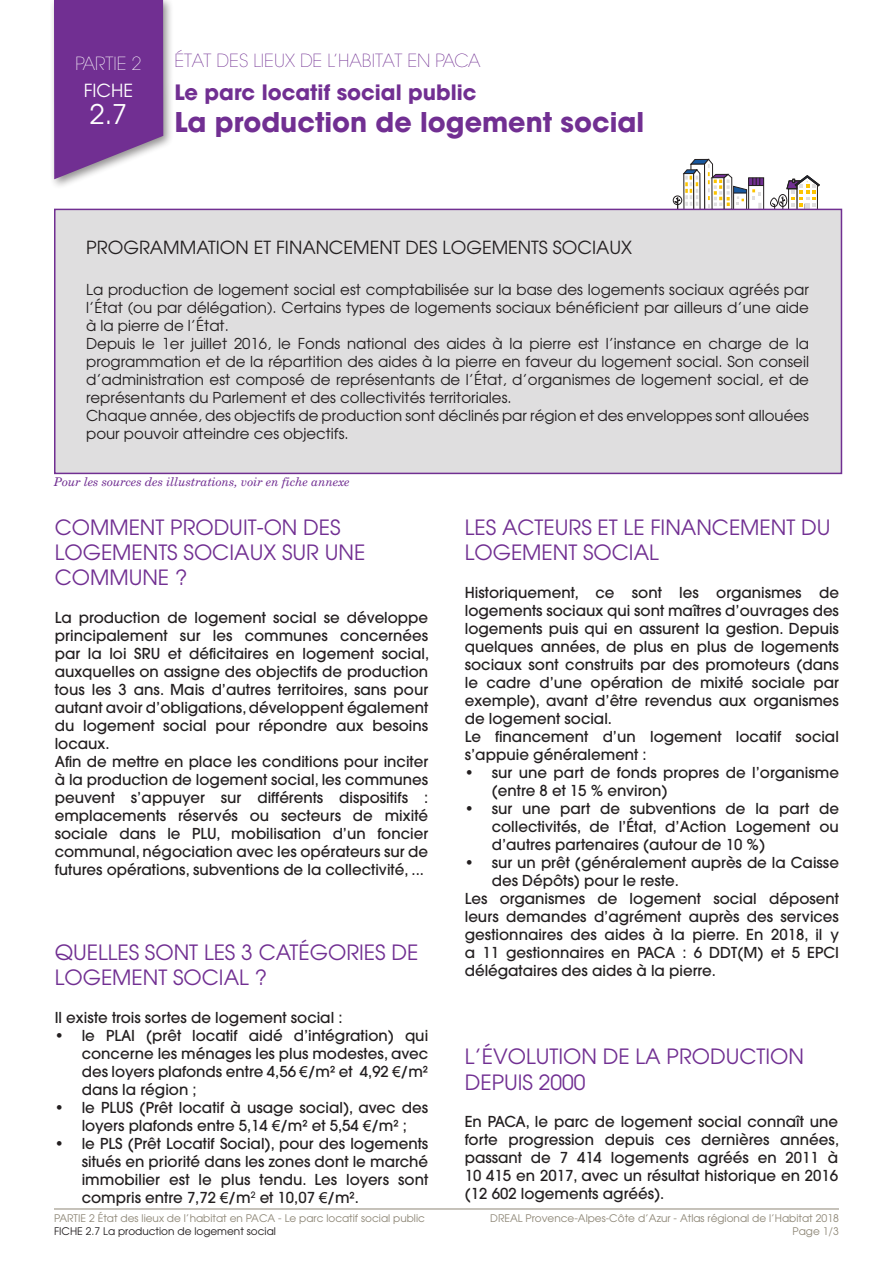
<style>
.page{position:relative;width:893px;height:1263px;background:#fff}
.page>*{position:absolute;margin:0;border:0;box-sizing:border-box;transform-origin:0 0}
.t1{font:700 27px "Avant Garde";color:#712f92}
.t2{font:27px "Avant Garde";color:#fff}
.t3{font:21px/25.2px "Avant Garde";color:#712f92}
.t4{font:700 21px "Avant Garde";color:#712f92}
.t5{font:18px "Avant Garde";color:#231f20}
.t6{font:200 18px "Avant Garde LT";color:#712f92}
.t7{font:200 18px "Avant Garde LT";color:#fff}
.t8{font:18px "Avant Garde";color:#fff}
.t9{font:500 15px/18px "Avant Garde";color:#231f20;text-align:justify}
.t10{font:15px/18px "Avant Garde";color:#231f20;text-align:justify}
.Sous-titre{font:italic 12px "New Century Schoolbook";color:#712f92}
.t11{font:10.5px "Avant Garde";color:#8e8777}
.t12{font:10.5px "Avant Garde";color:#231f20}
.s1{font-family:"Arial";font-weight:400}
</style>
<div class="page">
<div style="left:770px;top:198px;width:8px;height:9px;border:1px solid #231f20;border-radius:4px"></div>
<svg style="left:772px;top:176px;width:48px;height:33px"></svg>
<div style="left:673px;top:196px;width:9px;height:9px;border:1px solid #231f20;border-radius:50%"></div>
<svg style="left:674px;top:159px;width:90px;height:50px"></svg>
<div style="left:49px;top:0;width:126px;height:190px;background:#231f20;opacity:.5"></div>
<svg style="left:54px;top:0;width:109px;height:179px;background:#7f459c"></svg>
<div style="left:54px;top:209px;width:788px;height:265px;background:#dfdedf;border:2px solid #712f92"></div>
<hr style="left:54px;top:1208px;width:785px;height:1px;background:#8e8777">
<p class="t7" style="left:75px;top:52px;width:68px">PARTIE 2</p>
<p class="t8" style="left:84px;top:79px;width:51px">FICHE</p>
<p class="t2" style="left:90px;top:97px;width:39px">2.7</p>
<p class="t6" style="left:174px;top:50px;width:307px">ÉTAT DES LIEUX DE L’HABITAT EN PACA</p>
<p class="t4" style="left:174px;top:78px;width:304px">Le parc locatif social public</p>
<p class="t1" style="left:174px;top:105px;width:471px">La production de logement social</p>
<p class="t5" style="left:86px;top:236px;width:548px">PROGRAMMATION ET FINANCEMENT DES LOGEMENTS SOCIAUX</p>
<p class="t10" style="left:86px;top:280px;width:724px">La production de logement social est comptabilisée sur la base des logements sociaux agréés par l’État (ou par délégation). Certains types de logements sociaux bénéficient par ailleurs d’une aide à la pierre de l’État.</p>
<p class="t10" style="left:86px;top:334px;width:724px">Depuis le 1er juillet 2016, le Fonds national des aides à la pierre est l’instance en charge de la programmation et de la répartition des aides à la pierre en faveur du logement social. Son conseil d’administration est composé de représentants de l’État, d’organismes de logement social, et de représentants du Parlement et des collectivités territoriales.</p>
<p class="t10" style="left:86px;top:406px;width:724px">Chaque année, des objectifs de production sont déclinés par région et des enveloppes sont allouées pour pouvoir atteindre ces objectifs.</p>
<p class="Sous-titre" style="left:54px;top:475px;width:297px">Pour les sources des illustrations, voir en fiche annexe</p>
<p class="t3" style="left:55px;top:514px;width:312px">COMMENT PRODUIT-ON DES<br>LOGEMENTS SOCIAUX SUR UNE<br>COMMUNE ?</p>
<p class="t9" style="left:55px;top:609px;width:376px">La production de logement social se développe principalement sur les communes concernées par la loi SRU et déficitaires en logement social, auxquelles on assigne des objectifs de production tous les 3 ans. Mais d’autres territoires, sans pour autant avoir d’obligations, développent également du logement social pour répondre aux besoins locaux.</p>
<p class="t9" style="left:55px;top:753px;width:375px">Afin de mettre en place les conditions pour inciter à la production de logement social, les communes peuvent s’appuyer sur différents dispositifs : emplacements réservés ou secteurs de mixité sociale dans le PLU, mobilisation d’un foncier communal, négociation avec les opérateurs sur de futures opérations, subventions de la collectivité, ...</p>
<p class="t3" style="left:55px;top:939px;width:365px">QUELLES SONT LES 3 CATÉGORIES DE<br>LOGEMENT SOCIAL ?</p>
<p class="t9" style="left:55px;top:1008px;width:289px">Il existe trois sortes de logement social :</p>
<p class="t9" style="left:82px;top:1026px;width:348px;text-indent:-27px">• le PLAI (prêt locatif aidé d’intégration) qui concerne les ménages les plus modestes, avec des loyers plafonds entre 4,56 <span class="s1">€</span>/m² et 4,92 <span class="s1">€</span>/m² dans la région ;</p>
<p class="t9" style="left:55px;top:1098px;width:375px;text-align:center">• le PLUS (Prêt locatif à usage social), avec des loyers plafonds entre 5,14 <span class="s1">€</span>/m² et 5,54 <span class="s1">€</span>/m² ;</p>
<p class="t9" style="left:82px;top:1134px;width:348px;text-indent:-27px">• le PLS (Prêt Locatif Social), pour des logements situés en priorité dans les zones dont le marché immobilier est le plus tendu. Les loyers sont compris entre 7,72 <span class="s1">€</span>/m<sup>2</sup> et 10,07 <span class="s1">€</span>/m².</p>
<p class="t11" style="left:54px;top:1212px;width:372px">PARTIE 2 État des lieux de l’habitat en PACA - Le parc locatif social public</p>
<p class="t12" style="left:54px;top:1224px;width:223px">FICHE 2.7 La production de logement social</p>
<p class="t3" style="left:465px;top:514px;width:367px">LES ACTEURS ET LE FINANCEMENT DU<br>LOGEMENT SOCIAL</p>
<p class="t9" style="left:465px;top:584px;width:376px">Historiquement, ce sont les organismes de logements sociaux qui sont maîtres d’ouvrages des logements puis qui en assurent la gestion. Depuis quelques années, de plus en plus de logements sociaux sont construits par des promoteurs (dans le cadre d’une opération de mixité sociale par exemple), avant d’être revendus aux organismes de logement social.</p>
<p class="t9" style="left:465px;top:728px;width:376px">Le financement d’un logement locatif social s’appuie généralement :</p>
<p class="t9" style="left:492px;top:764px;width:349px;text-indent:-27px">• sur une part de fonds propres de l’organisme (entre 8 et 15 % environ)</p>
<p class="t9" style="left:492px;top:800px;width:349px;text-indent:-27px">• sur une part de subventions de la part de collectivités, de l’État, d’Action Logement ou d’autres partenaires (autour de 10 %)</p>
<p class="t9" style="left:492px;top:854px;width:349px;text-indent:-27px">• sur un prêt (généralement auprès de la Caisse des Dépôts) pour le reste.</p>
<p class="t9" style="left:465px;top:890px;width:376px">Les organismes de logement social déposent leurs demandes d’agrément auprès des services gestionnaires des aides à la pierre. En 2018, il y a 11 gestionnaires en PACA : 6 DDT(M) et 5 EPCI délégataires des aides à la pierre.</p>
<p class="t3" style="left:465px;top:1044px;width:341px">L’ÉVOLUTION DE LA PRODUCTION<br>DEPUIS 2000</p>
<p class="t9" style="left:465px;top:1113px;width:376px">En PACA, le parc de logement social connaît une forte progression depuis ces dernières années, passant de 7 414 logements agréés en 2011 à</p>
<p class="t9" style="left:465px;top:1167px;width:375px">10 415 en 2017, avec un résultat historique en 2016 (12 602 logements agréés).</p>
<p class="t11" style="left:490px;top:1212px;width:350px">DREAL Provence-Alpes-Côte d’Azur - Atlas régional de l’Habitat 2018</p>
<p class="t11" style="left:793px;top:1224px;width:48px">Page 1/3</p>
</div>
